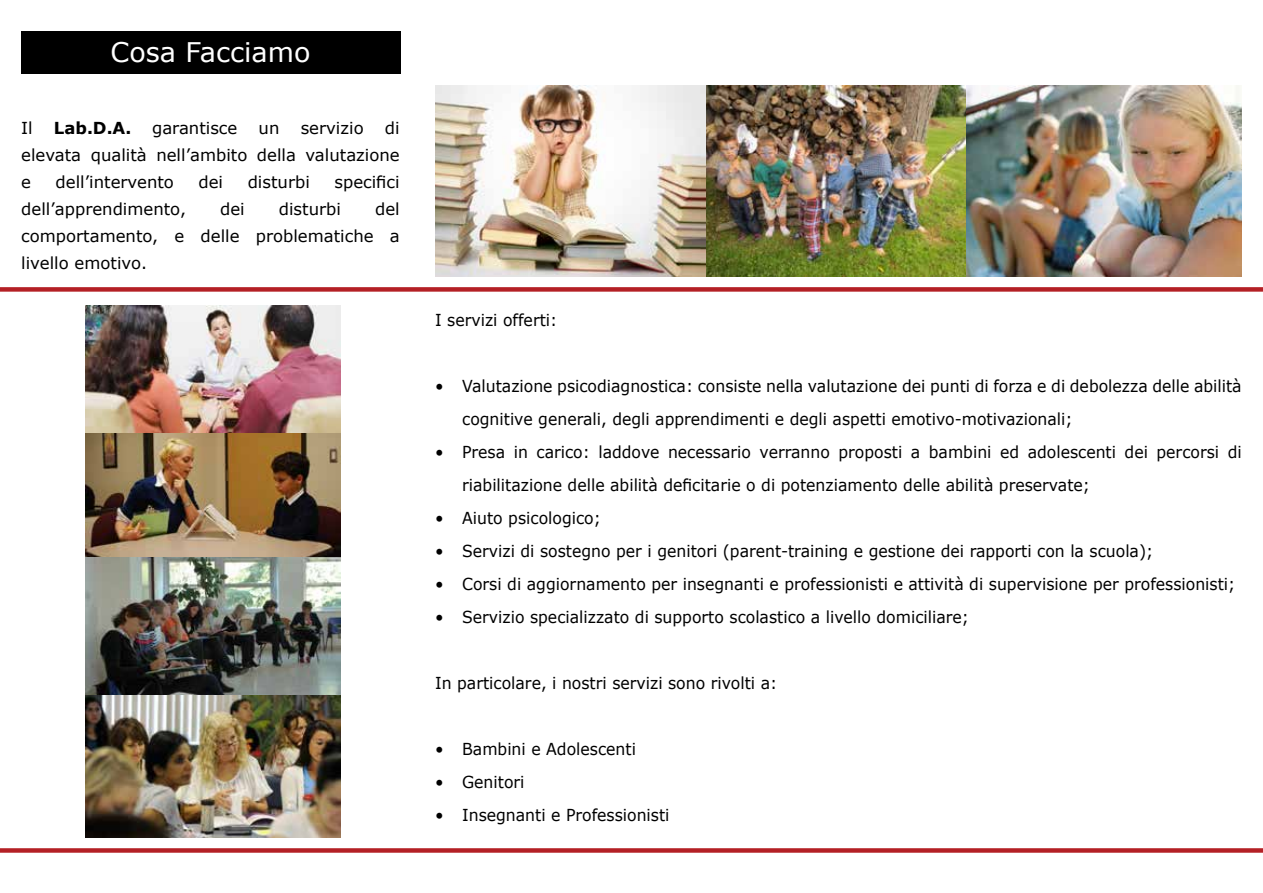
<style>
.page{position:relative;width:1263px;height:893px;background:#fff}
.page>*{position:absolute;margin:0;border:0;box-sizing:border-box;transform-origin:0 0}
.t1{font:27px "Verdana";color:#fff}
.t2{font:16.5px/33px "Verdana";color:#000;scale:.95 1}
.t3{font:16.5px/27px "Verdana";color:#000;text-align:justify}
.t4{font:700 16.5px "Verdana";color:#000}
</style>
<div class="page">
<img style="left:435px;top:85px;width:806px;height:191px">
<div style="left:21px;top:31px;width:380px;height:43px;background:#000"></div>
<div style="left:0;top:848px;width:1263px;height:5px;background:#b42025"></div>
<div style="left:0;top:287px;width:1263px;height:5px;background:#b42025"></div>
<img style="left:85px;top:306px;width:255px;height:532px">
<h1 class="t1" style="left:111px;top:34px;width:201px">Cosa Facciamo</h1>
<p class="t3" style="left:21px;top:114px;width:380px;text-indent:364px">di elevata qualità nell’ambito della valutazione e</p>
<p class="t3" style="left:21px;top:114px;width:13px">Il</p>
<p class="t4" style="left:54px;top:116px;width:79px">Lab.D.A.</p>
<p class="t3" style="left:152px;top:114px;width:87px">garantisce</p>
<p class="t3" style="left:259px;top:114px;width:22px">un</p>
<p class="t3" style="left:301px;top:114px;width:64px">servizio</p>
<p class="t3" style="left:56px;top:168px;width:120px">dell’intervento</p>
<p class="t3" style="left:199px;top:168px;width:26px">dei</p>
<p class="t3" style="left:248px;top:168px;width:64px">disturbi</p>
<p class="t3" style="left:334px;top:168px;width:67px">specifici</p>
<p class="t3" style="left:21px;top:195px;width:166px">dell’apprendimento,</p>
<p class="t3" style="left:220px;top:195px;width:26px">dei</p>
<p class="t3" style="left:279px;top:195px;width:64px">disturbi</p>
<p class="t3" style="left:21px;top:195px;width:380px;text-indent:354px">del comportamento, e delle problematiche a livello emotivo.</p>
<p class="t2" style="left:435px;top:304px;width:130px">I servizi offerti:</p>
<p class="t2" style="left:462px;top:370px;width:822px;text-indent:-27px">• Valutazione psicodiagnostica: consiste nella valutazione dei punti di forza e di debolezza delle abilità cognitive generali, degli apprendimenti e degli aspetti emotivo-motivazionali;</p>
<p class="t2" style="left:462px;top:436px;width:822px;text-indent:-27px">• Presa in carico: laddove necessario verranno proposti a bambini ed adolescenti dei percorsi di riabilitazione delle abilità deficitarie o di potenziamento delle abilità preservate;</p>
<p class="t2" style="left:435px;top:502px;width:176px">• Aiuto psicologico;</p>
<p class="t2" style="left:435px;top:535px;width:757px">• Servizi di sostegno per i genitori (parent-training e gestione dei rapporti con la scuola);</p>
<p class="t2" style="left:435px;top:568px;width:844px">• Corsi di aggiornamento per insegnanti e professionisti e attività di supervisione per professionisti;</p>
<p class="t2" style="left:435px;top:601px;width:563px">• Servizio specializzato di supporto scolastico a livello domiciliare;</p>
<p class="t2" style="left:435px;top:667px;width:362px">In particolare, i nostri servizi sono rivolti a:</p>
<p class="t2" style="left:435px;top:733px;width:213px">• Bambini e Adolescenti</p>
<p class="t2" style="left:435px;top:766px;width:96px">• Genitori</p>
<p class="t2" style="left:435px;top:799px;width:248px">• Insegnanti e Professionisti</p>
</div>
